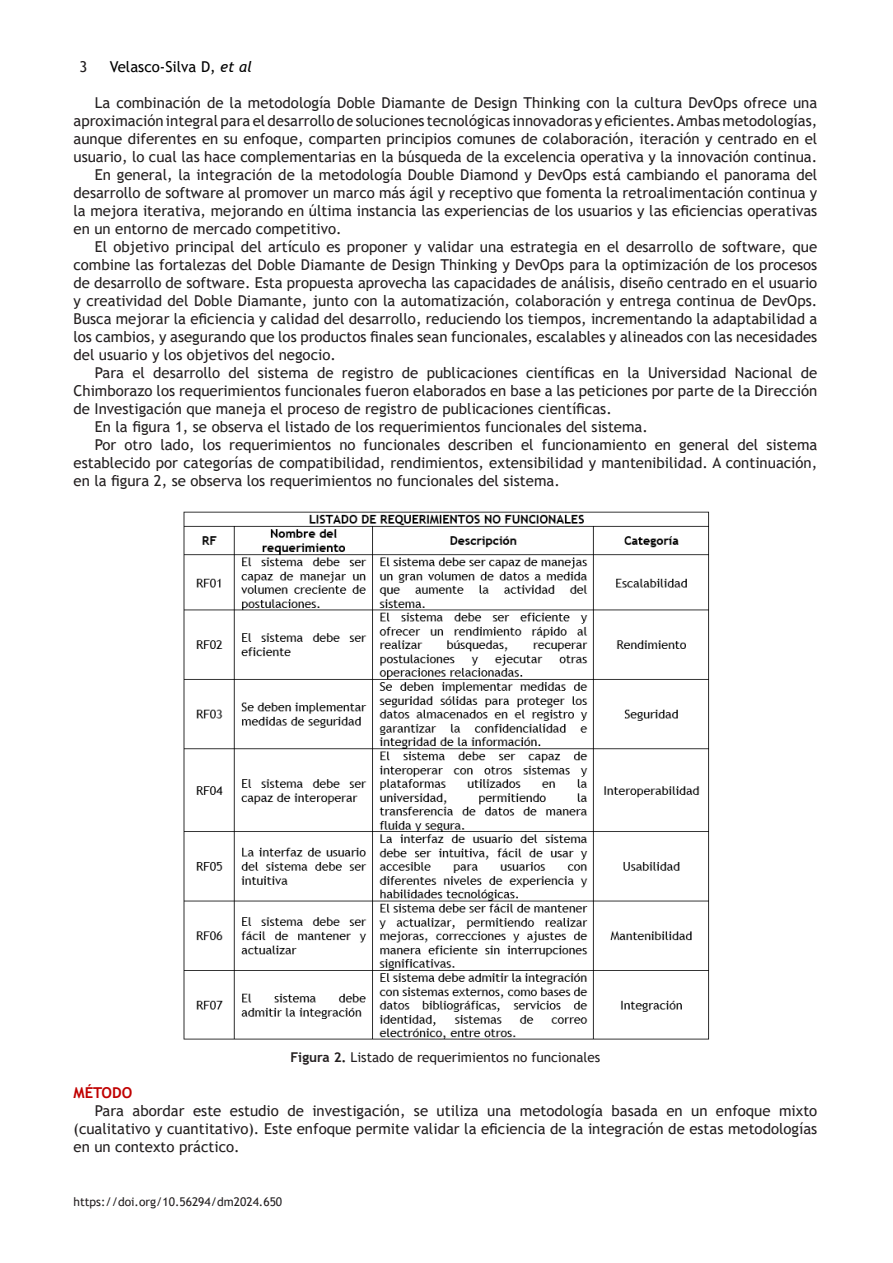
<style>
.page{position:relative;width:893px;height:1263px;background:#fff}
.page>*{position:absolute;margin:0;border:0;box-sizing:border-box;transform-origin:0 0}
.t1{font:15px/18px "Trebuchet MS";color:#231f20;text-align:justify}
.t2{font:15px "Trebuchet MS";color:#000}
.t3{font:700 15px "Trebuchet MS";color:#c00000}
.t4{font:13.5px "Trebuchet MS";color:#231f20}
.t5{font:12px "Trebuchet MS";color:#231f20}
.s1{font-style:italic}
.s2{font-weight:700}
</style>
<div class="page">
<img style="left:183px;top:511px;width:527px;height:529px">
<p class="t1" style="left:80px;top:58px;width:9px">3</p>
<p class="t2" style="left:110px;top:57px;width:143px">Velasco-Silva D, <span class="s1">et al</span></p>
<p class="t1" style="left:74px;top:94px;width:745px;text-indent:21px">La combinación de la metodología Doble Diamante de Design Thinking con la cultura DevOps ofrece una aproximación integral para el desarrollo de soluciones tecnológicas innovadoras y eficientes. Ambas metodologías, aunque diferentes en su enfoque, comparten principios comunes de colaboración, iteración y centrado en el usuario, lo cual las hace complementarias en la búsqueda de la excelencia operativa y la innovación continua.</p>
<p class="t1" style="left:74px;top:166px;width:745px;text-indent:21px">En general, la integración de la metodología Double Diamond y DevOps está cambiando el panorama del desarrollo de software al promover un marco más ágil y receptivo que fomenta la retroalimentación continua y la mejora iterativa, mejorando en última instancia las experiencias de los usuarios y las eficiencias operativas en un entorno de mercado competitivo.</p>
<p class="t1" style="left:74px;top:238px;width:745px;text-indent:21px">El objetivo principal del artículo es proponer y validar una estrategia en el desarrollo de software, que combine las fortalezas del Doble Diamante de Design Thinking y DevOps para la optimización de los procesos de desarrollo de software. Esta propuesta aprovecha las capacidades de análisis, diseño centrado en el usuario y creatividad del Doble Diamante, junto con la automatización, colaboración y entrega continua de DevOps.<br>Busca mejorar la eficiencia y calidad del desarrollo, reduciendo los tiempos, incrementando la adaptabilidad a los cambios, y asegurando que los productos finales sean funcionales, escalables y alineados con las necesidades del usuario y los objetivos del negocio.</p>
<p class="t1" style="left:74px;top:364px;width:745px;text-indent:21px">Para el desarrollo del sistema de registro de publicaciones científicas en la Universidad Nacional de Chimborazo los requerimientos funcionales fueron elaborados en base a las peticiones por parte de la Dirección de Investigación que maneja el proceso de registro de publicaciones científicas.</p>
<p class="t1" style="left:95px;top:418px;width:555px">En la figura 1, se observa el listado de los requerimientos funcionales del sistema.</p>
<p class="t1" style="left:74px;top:436px;width:745px;text-indent:21px">Por otro lado, los requerimientos no funcionales describen el funcionamiento en general del sistema establecido por categorías de compatibilidad, rendimientos, extensibilidad y mantenibilidad. A continuación, en la figura 2, se observa los requerimientos no funcionales del sistema.</p>
<p class="t4" style="left:290px;top:1049px;width:311px"><span class="s2">Figura 2.</span> Listado de requerimientos no funcionales</p>
<p class="t3" style="left:74px;top:1083px;width:60px">MÉTODO</p>
<p class="t1" style="left:74px;top:1102px;width:745px;text-indent:21px">Para abordar este estudio de investigación, se utiliza una metodología basada en un enfoque mixto (cualitativo y cuantitativo). Este enfoque permite validar la eficiencia de la integración de estas metodologías en un contexto práctico.</p>
<p class="t5" style="left:74px;top:1194px;width:210px">https://doi.org/10.56294/dm2024.650</p>
</div>
